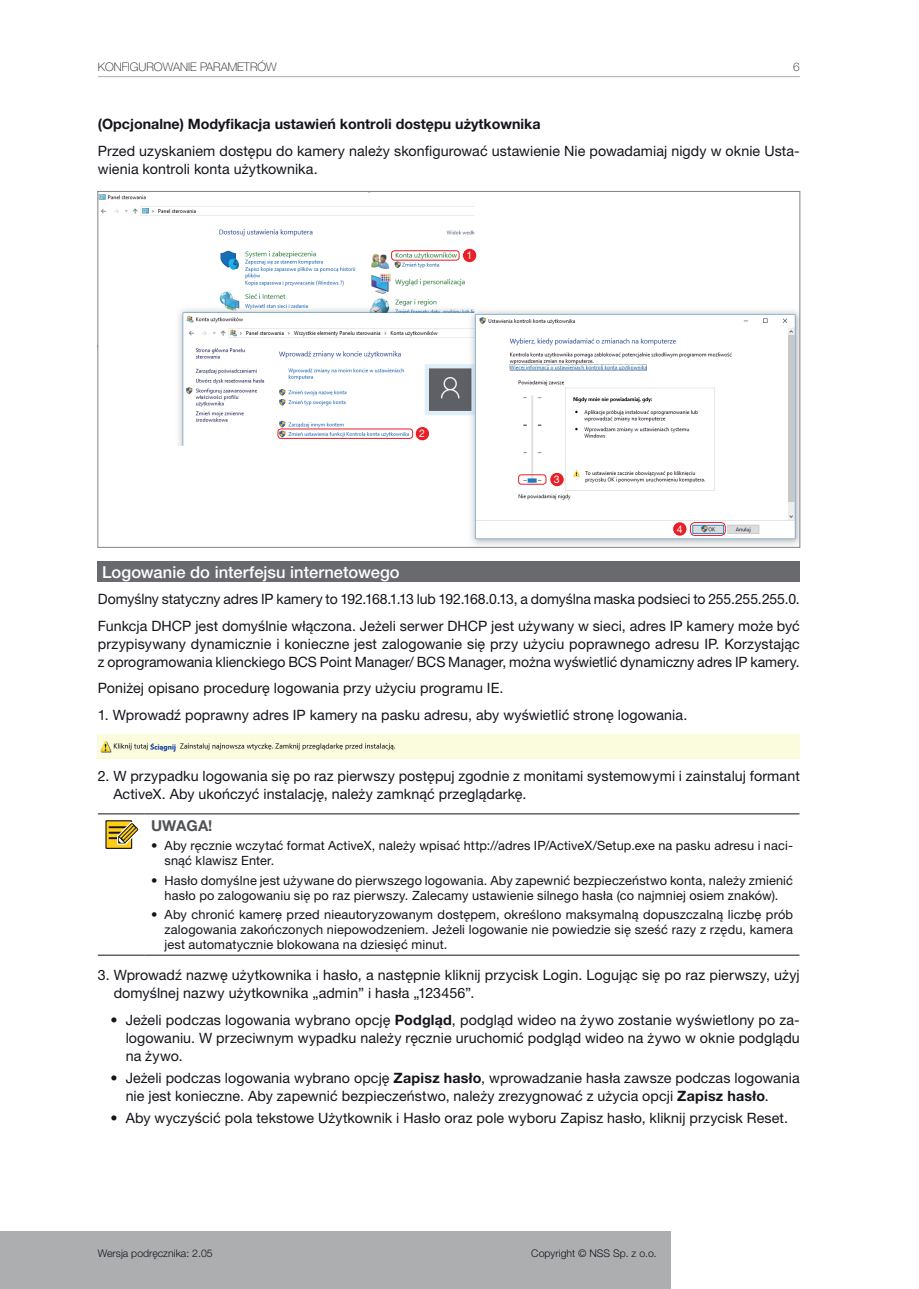
<style>
.page{position:relative;width:919px;height:1289px;background:#fff}
.page>*{position:absolute;margin:0;border:0;box-sizing:border-box;transform-origin:0 0}
.Pogrubienia{font:500 16.5px "Helvetica Neue LT Pro";color:#fff}
.UWAGA{font:700 15px "Helvetica Neue LT Pro";color:#505256}
.t1{font:14.25px/18px "Helvetica Neue LT Pro";letter-spacing:.005em;color:#13151b}
.dzial_w_rozdziale{font:700 14.25px "Helvetica Neue LT Pro";color:#13151b}
.t2{font:12.75px/15px "Helvetica Neue LT Pro";letter-spacing:.01em;color:#13151b}
.t3{font:100 11.85px "Helvetica Neue LT Pro";color:#13151b}
.t4{font:300 10.5px "Helvetica Neue LT Pro";color:#13151b}
.t5{font:10.5px "Helvetica Neue LT Pro";color:#fff}
.s1{font-weight:700}
</style>
<div class="page">
<div style="left:0;top:1231px;width:670px;height:57px;background:#adaeb0"></div>
<hr style="left:98px;top:76px;width:701px;height:1px;background:#adaeb0">
<div style="left:98px;top:561px;width:701px;height:21px;background:#696a6e"></div>
<hr style="left:98px;top:813px;width:47px;height:1px;background:#13151b">
<hr style="left:145px;top:813px;width:654px;height:1px;background:#13151b">
<hr style="left:98px;top:954px;width:47px;height:1px;background:#13151b">
<hr style="left:145px;top:954px;width:654px;height:1px;background:#13151b">
<svg style="left:105px;top:820px;width:34px;height:29px"></svg>
<img style="left:99px;top:194px;width:699px;height:351px">
<div style="left:462px;top:248px;width:15px;height:15px;background:#e91e26;border-radius:50%"></div>
<div style="left:462px;top:248px;width:15px;height:15px;border:1px solid #fff;border-radius:50%"></div>
<div style="left:549px;top:472px;width:15px;height:14px;background:#e91e26;border-radius:50%"></div>
<div style="left:549px;top:472px;width:15px;height:15px;border:1px solid #fff;border-radius:50%"></div>
<div style="left:672px;top:522px;width:15px;height:14px;background:#e91e26;border-radius:50%"></div>
<div style="left:672px;top:521px;width:15px;height:15px;border:1px solid #fff;border-radius:50%"></div>
<div style="left:415px;top:426px;width:14px;height:15px;background:#e91e26;border-radius:50%"></div>
<div style="left:415px;top:426px;width:15px;height:15px;border:1px solid #fff;border-radius:50%"></div>
<div style="left:391px;top:250px;width:68px;height:10px;border:1px solid #e91e26;border-radius:3px"></div>
<div style="left:518px;top:474px;width:28px;height:10px;border:1px solid #e91e26;border-radius:3px"></div>
<div style="left:690px;top:522px;width:35px;height:14px;border:1px solid #e91e26;border-radius:4px"></div>
<div style="left:277px;top:428px;width:136px;height:11px;border:1px solid #e91e26;border-radius:3px"></div>
<img style="left:98px;top:734px;width:701px;height:24px">
<p class="t3" style="left:98px;top:60px;width:180px">KONFIGUROWANIE PARAMETRÓW</p>
<p class="t3" style="left:793px;top:60px;width:8px">6</p>
<p class="dzial_w_rozdziale" style="left:98px;top:115px;width:444px">(Opcjonalne) Modyfikacja ustawień kontroli dostępu użytkownika</p>
<p class="t1" style="left:98px;top:141px;width:703px">Przed uzyskaniem dostępu do kamery należy skonfigurować ustawienie Nie powadamiaj nigdy w oknie Usta&shy;wienia kontroli konta użytkownika.</p>
<p class="t5" style="left:466px;top:249px;width:7px">1</p>
<p class="t5" style="left:419px;top:427px;width:7px">2</p>
<p class="t5" style="left:554px;top:473px;width:7px">3</p>
<p class="t5" style="left:676px;top:522px;width:7px">4</p>
<p class="Pogrubienia" style="left:102px;top:562px;width:299px">Logowanie do interfejsu internetowego</p>
<p class="t1" style="left:98px;top:589px;width:703px">Domyślny statyczny adres IP kamery to 192.168.1.13 lub 192.168.0.13, a domyślna maska podsieci to 255.255.255.0.</p>
<p class="t1" style="left:98px;top:616px;width:703px;text-align:justify">Funkcja DHCP jest domyślnie włączona. Jeżeli serwer DHCP jest używany w sieci, adres IP kamery może być przypisywany dynamicznie i konieczne jest zalogowanie się przy użyciu poprawnego adresu IP. Korzystając z oprogramowania klienckiego BCS Point Manager/ BCS Manager, można wyświetlić dynamiczny adres IP kamery.</p>
<p class="t1" style="left:98px;top:678px;width:407px">Poniżej opisano procedurę logowania przy użyciu programu IE.</p>
<p class="t1" style="left:98px;top:705px;width:591px">1. Wprowadź poprawny adres IP kamery na pasku adresu, aby wyświetlić stronę logowania.</p>
<p class="t1" style="left:113px;top:767px;width:688px;text-indent:-16px">2. W przypadku logowania się po raz pierwszy postępuj zgodnie z monitami systemowymi i zainstaluj formant<br>ActiveX. Aby ukończyć instalację, należy zamknąć przeglądarkę.</p>
<p class="UWAGA" style="left:151px;top:816px;width:63px">UWAGA!</p>
<p class="t2" style="left:164px;top:838px;width:630px;text-indent:-13px">• Aby ręcznie wczytać format ActiveX, należy wpisać http://adres IP/ActiveX/Setup.exe na pasku adresu i naci&shy;snąć klawisz Enter.</p>
<p class="t2" style="left:151px;top:872px;width:643px;text-align:center">• Hasło domyślne jest używane do pierwszego logowania. Aby zapewnić bezpieczeństwo konta, należy zmienić hasło po zalogowaniu się po raz pierwszy. Zalecamy ustawienie silnego hasła (co najmniej osiem znaków).</p>
<p class="t2" style="left:164px;top:906px;width:630px;text-align:justify;text-indent:-13px">• Aby chronić kamerę przed nieautoryzowanym dostępem, określono maksymalną dopuszczalną liczbę prób zalogowania zakończonych niepowodzeniem. Jeżeli logowanie nie powiedzie się sześć razy z rzędu, kamera jest automatycznie blokowana na dziesięć minut.</p>
<p class="t1" style="left:114px;top:965px;width:687px;text-indent:-16px">3. Wprowadź nazwę użytkownika i hasło, a następnie kliknij przycisk Login. Logując się po raz pierwszy, użyj domyślnej nazwy użytkownika „admin” i hasła „123456”.</p>
<p class="t1" style="left:126px;top:1010px;width:675px;text-align:justify;text-indent:-15px">• Jeżeli podczas logowania wybrano opcję <span class="s1">Podgląd</span>, podgląd wideo na żywo zostanie wyświetlony po za&shy;logowaniu. W przeciwnym wypadku należy ręcznie uruchomić podgląd wideo na żywo w oknie podglądu na żywo.</p>
<p class="t1" style="left:126px;top:1068px;width:675px;text-indent:-15px">• Jeżeli podczas logowania wybrano opcję <span class="s1">Zapisz hasło</span>, wprowadzanie hasła zawsze podczas logowania nie jest konieczne. Aby zapewnić bezpieczeństwo, należy zrezygnować z użycia opcji <span class="s1">Zapisz hasło</span>.</p>
<p class="t1" style="left:111px;top:1108px;width:679px">• Aby wyczyścić pola tekstowe Użytkownik i Hasło oraz pole wyboru Zapisz hasło, kliknij przycisk Reset.</p>
<p class="t4" style="left:98px;top:1246px;width:116px">Wersja podręcznika: 2.05</p>
<p class="t4" style="left:531px;top:1246px;width:127px">Copyright © NSS Sp. z o.o.</p>
</div>
